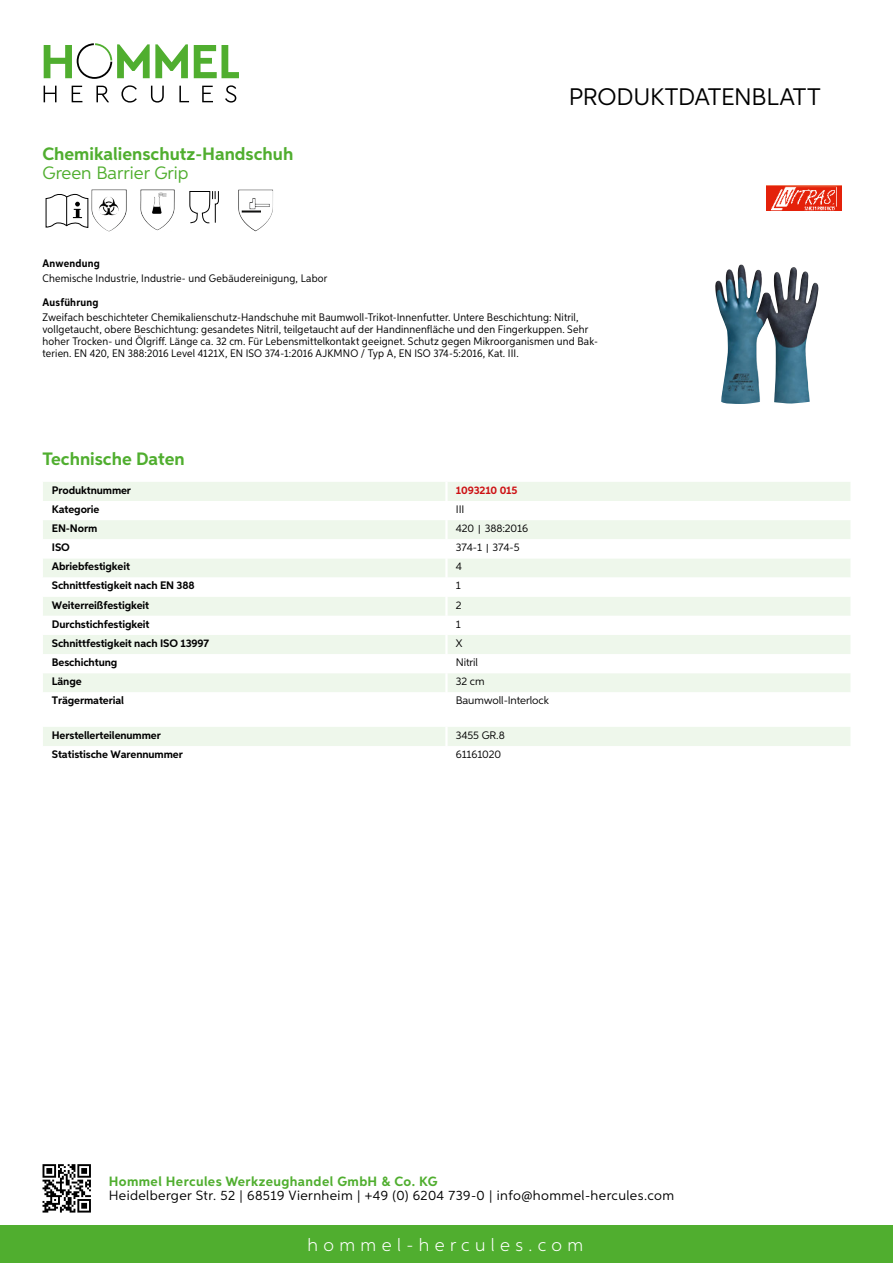
<style>
.page{position:relative;width:893px;height:1263px;background:#fff}
.page>*{position:absolute;margin:0;border:0;box-sizing:border-box;transform-origin:0 0}
.t1{font:24px "Aspira";letter-spacing:-.01em;color:#000}
.t2{font:700 18px "Aspira";color:#50ae2f}
.t3{font:300 18px "Aspira";letter-spacing:.3em;color:#fff}
.t4{font:18px "Aspira";color:#50ae2f}
.t5{font:13.5px "Aspira";letter-spacing:.03em;color:#000}
.t6{font:700 13.5px "Aspira";letter-spacing:.03em;color:#50ae2f}
.t7{font:10.95px/12px "Aspira Nar";letter-spacing:.015em;color:#000}
.t8{font:700 10.95px "Aspira";letter-spacing:-.01em;color:#000}
.t9{font:10.95px "Aspira";letter-spacing:-.01em;color:#000}
.t10{font:700 10.95px "Aspira Nar";letter-spacing:.02em;color:#000}
.t11{font:700 10.95px "Aspira";letter-spacing:-.01em;color:#cd1013}
.s1{font-family:"Wuerth Global";font-size:10.5px}
</style>
<div class="page">
<div style="left:0;top:1226px;width:893px;height:37px;background:#50ae2f"></div>
<svg style="left:43px;top:1164px;width:48px;height:48px"></svg>
<svg style="left:194px;top:45px;width:45px;height:33px"></svg>
<svg style="left:44px;top:43px;width:144px;height:36px"></svg>
<svg style="left:44px;top:86px;width:13px;height:16px"></svg>
<svg style="left:72px;top:86px;width:10px;height:16px"></svg>
<svg style="left:96px;top:86px;width:13px;height:16px"></svg>
<svg style="left:121px;top:85px;width:16px;height:18px"></svg>
<svg style="left:151px;top:86px;width:13px;height:17px"></svg>
<svg style="left:179px;top:86px;width:10px;height:16px"></svg>
<svg style="left:202px;top:86px;width:11px;height:16px"></svg>
<svg style="left:225px;top:85px;width:11px;height:18px"></svg>
<div style="left:43px;top:482px;width:807px;height:19px;background:#eef7eb"></div>
<svg style="left:43px;top:520px;width:807px;height:172px;fill:#eef7eb"></svg>
<hr style="left:445px;top:482px;width:3px;height:19px;background:#fff">
<hr style="left:445px;top:520px;width:3px;height:19px;background:#fff">
<hr style="left:445px;top:539px;width:3px;height:19px;background:#fff">
<hr style="left:445px;top:558px;width:3px;height:19px;background:#fff">
<hr style="left:445px;top:577px;width:3px;height:20px;background:#fff">
<hr style="left:445px;top:597px;width:3px;height:19px;background:#fff">
<hr style="left:445px;top:616px;width:3px;height:19px;background:#fff">
<hr style="left:445px;top:635px;width:3px;height:19px;background:#fff">
<hr style="left:445px;top:654px;width:3px;height:19px;background:#fff">
<hr style="left:445px;top:673px;width:3px;height:19px;background:#fff">
<div style="left:43px;top:727px;width:807px;height:19px;background:#eef7eb"></div>
<svg style="left:46px;top:193px;width:42px;height:35px"></svg>
<img style="left:91px;top:189px;width:31px;height:28px">
<img style="left:140px;top:189px;width:24px;height:30px">
<svg style="left:189px;top:191px;width:30px;height:33px"></svg>
<img style="left:238px;top:189px;width:8px;height:35px">
<img style="left:715px;top:264px;width:104px;height:140px">
<img style="left:766px;top:185px;width:76px;height:26px">
<h2 class="t2" style="left:43px;top:142px;width:252px">Chemikalienschutz-Handschuh</h2>
<h2 class="t4" style="left:43px;top:162px;width:148px">Green Barrier Grip</h2>
<h1 class="t1" style="left:569px;top:82px;width:253px">Produktdatenblatt</h1>
<p class="t10" style="left:43px;top:257px;width:59px">Anwendung</p>
<p class="t7" style="left:43px;top:273px;width:286px">Chemische Industrie, Industrie- und Gebäudereinigung, Labor</p>
<p class="t10" style="left:43px;top:295px;width:58px">Ausführung</p>
<p class="t7" style="left:43px;top:311px;width:557px">Zweifach beschichteter Chemikalienschutz-Handschuhe mit Baumwoll-Trikot-Innenfutter. Untere Beschichtung: Nitril, vollgetaucht, obere Beschichtung: gesandetes Nitril, teilgetaucht auf der Handinnenfläche und den Fingerkuppen. Sehr hoher Trocken- und Ölgriff. Länge ca. 32 cm. Für Lebensmittelkontakt geeignet. Schutz gegen Mikroorganismen und Bak&shy;terien. EN 420, EN 388:2016 Level 4121X, EN ISO 374-1:2016 AJKMNO / Typ A, EN ISO 374-5:2016, Kat. III.</p>
<h2 class="t2" style="left:43px;top:448px;width:144px">Technische Daten</h2>
<p class="t8" style="left:52px;top:483px;width:81px">Produktnummer</p>
<p class="t11" style="left:456px;top:483px;width:63px">1093210 015</p>
<p class="t8" style="left:52px;top:502px;width:49px">Kategorie</p>
<p class="t9" style="left:456px;top:502px;width:10px">III</p>
<p class="t8" style="left:52px;top:521px;width:47px">EN-Norm</p>
<p class="t9" style="left:456px;top:522px;width:74px">420 <span class="s1">|</span> 388:2016</p>
<p class="t8" style="left:52px;top:541px;width:19px">ISO</p>
<p class="t9" style="left:456px;top:541px;width:65px">374-1 <span class="s1">|</span> 374-5</p>
<p class="t8" style="left:52px;top:560px;width:80px">Abriebfestigkeit</p>
<p class="t9" style="left:456px;top:560px;width:8px">4</p>
<p class="t8" style="left:52px;top:579px;width:144px">Schnittfestigkeit nach EN 388</p>
<p class="t9" style="left:456px;top:579px;width:7px">1</p>
<p class="t8" style="left:52px;top:598px;width:99px">Weiterreißfestigkeit</p>
<p class="t9" style="left:456px;top:598px;width:7px">2</p>
<p class="t8" style="left:52px;top:617px;width:99px">Durchstichfestigkeit</p>
<p class="t9" style="left:456px;top:617px;width:7px">1</p>
<p class="t8" style="left:52px;top:636px;width:159px">Schnittfestigkeit nach ISO 13997</p>
<p class="t9" style="left:456px;top:636px;width:8px">X</p>
<p class="t8" style="left:52px;top:655px;width:67px">Beschichtung</p>
<p class="t9" style="left:456px;top:655px;width:24px">N itril</p>
<p class="t8" style="left:52px;top:675px;width:31px">Länge</p>
<p class="t9" style="left:456px;top:675px;width:30px">32 cm</p>
<p class="t8" style="left:52px;top:694px;width:74px">Trägermaterial</p>
<p class="t9" style="left:456px;top:694px;width:95px">Baumwoll-Interlock</p>
<p class="t8" style="left:52px;top:728px;width:111px">Herstellerteilenummer</p>
<p class="t9" style="left:456px;top:728px;width:50px">3455 GR.8</p>
<p class="t8" style="left:52px;top:747px;width:132px">Statistische Warennummer</p>
<p class="t9" style="left:456px;top:747px;width:47px">61161020</p>
<p class="t6" style="left:109px;top:1172px;width:330px">Hommel Hercules Werkzeughandel GmbH &amp; Co. KG</p>
<p class="t5" style="left:109px;top:1187px;width:567px">Heidelberger Str. 52 | 68519 Viernheim | +49 (0) 6204 739-0 | info@hommel-hercules.com</p>
<h2 class="t3" style="left:307px;top:1234px;width:277px">hommel-hercules.com</h2>
</div>
